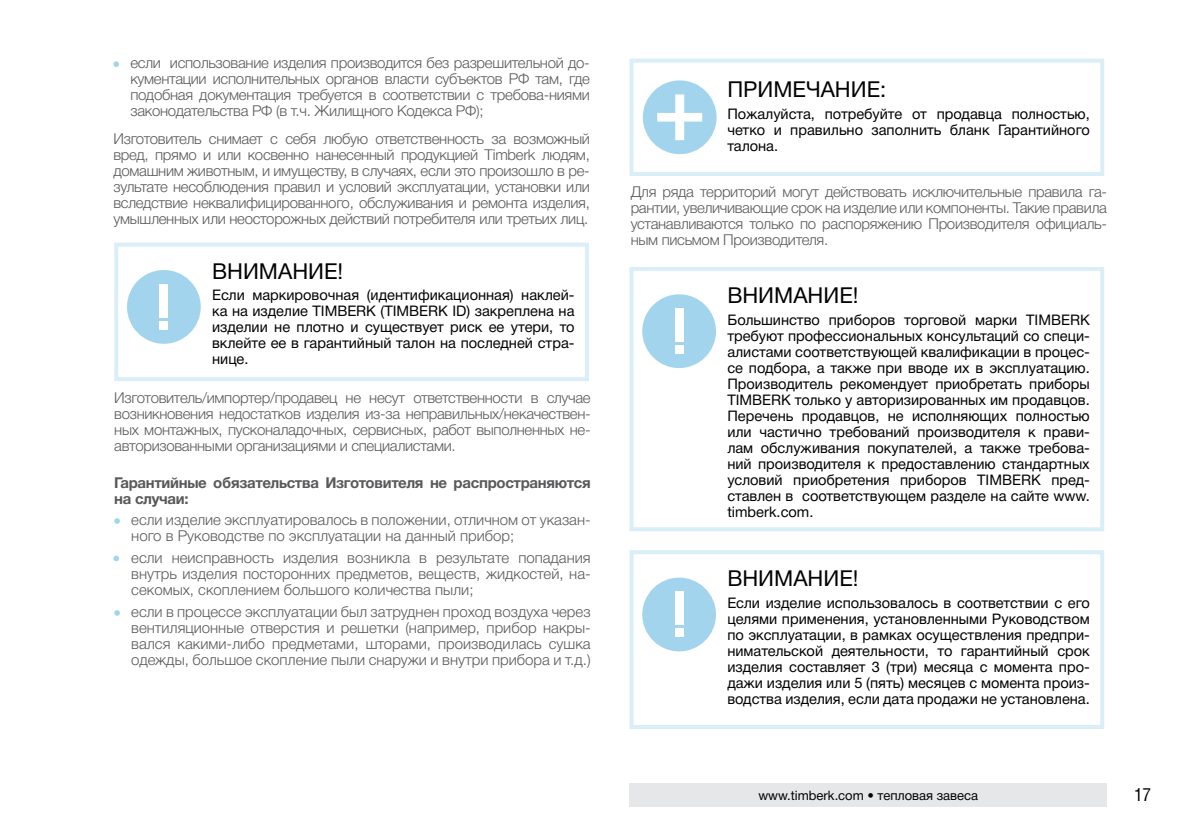
<style>
.page{position:relative;width:1191px;height:840px;background:#fff}
.page>*{position:absolute;margin:0;border:0;box-sizing:border-box;transform-origin:0 0}
.t1{font:22px "Helvetica Neue Cyr";color:#000}
.t2{font:18px "Helios Cond C";color:#000}
.t3{font:300 15px/16px "Helvetica Neue Cyr";letter-spacing:-.02em;color:#58595b;text-align:justify}
.t4{font:300 15px/16px "Helvetica Neue Cyr";color:#58595b}
.t5{font:700 15px/16px "Helvetica Neue Cyr";letter-spacing:-.02em;color:#58595b}
.t6{font:14.6px/16px "Helvetica Neue Cyr";color:#000;text-align:justify}
.t7{font:13px "Helvetica Neue Cyr";color:#000}
</style>
<div class="page">
<div style="left:629px;top:267px;width:475px;height:264px;border:4px solid #a2d5ed"></div>
<div style="left:642px;top:294px;width:74px;height:74px;background:#a2d5ed;border-radius:50%"></div>
<div style="left:674px;top:308px;width:9px;height:33px;background:#fff"></div>
<div style="left:674px;top:345px;width:9px;height:9px;background:#fff"></div>
<svg style="left:113px;top:61px;width:6px;height:6px"></svg>
<svg style="left:114px;top:518px;width:6px;height:5px"></svg>
<svg style="left:113px;top:555px;width:6px;height:6px"></svg>
<svg style="left:114px;top:610px;width:6px;height:5px"></svg>
<div style="left:114px;top:242px;width:475px;height:139px;border:4px solid #a2d5ed"></div>
<div style="left:127px;top:270px;width:74px;height:73px;background:#a2d5ed;border-radius:50%"></div>
<div style="left:159px;top:284px;width:9px;height:33px;background:#fff"></div>
<div style="left:159px;top:321px;width:9px;height:8px;background:#fff"></div>
<div style="left:629px;top:550px;width:475px;height:178px;border:4px solid #a2d5ed"></div>
<div style="left:642px;top:577px;width:74px;height:74px;background:#a2d5ed;border-radius:50%"></div>
<div style="left:674px;top:591px;width:9px;height:33px;background:#fff"></div>
<div style="left:674px;top:628px;width:9px;height:9px;background:#fff"></div>
<div style="left:629px;top:59px;width:475px;height:117px;border:4px solid #a2d5ed"></div>
<div style="left:643px;top:80px;width:73px;height:74px;background:#a2d5ed;border-radius:50%"></div>
<svg style="left:657px;top:94px;width:45px;height:46px"></svg>
<div style="left:629px;top:782px;width:478px;height:24px;background:#e6e7e8"></div>
<p class="t3" style="left:130px;top:55px;width:461px">если использование изделия производится без разрешительной до&shy;кументации исполнительных органов власти субъектов РФ там, где подобная документация требуется в соответствии с требова-ниями законодательства РФ (в т.ч. Жилищного Кодекса РФ);</p>
<p class="t3" style="left:113px;top:130px;width:478px">Изготовитель снимает с себя любую ответственность за возможный вред, прямо и или косвенно нанесенный продукцией Timberk людям, домашним животным, и имуществу, в случаях, если это произошло в ре&shy;зультате несоблюдения правил и условий эксплуатации, установки или вследствие неквалифицированного, обслуживания и ремонта изделия, умышленных или неосторожных действий потребителя или третьих лиц.</p>
<h1 class="t1" style="left:212px;top:259px;width:133px">ВНИМАНИЕ!</h1>
<p class="t6" style="left:212px;top:287px;width:364px">Если маркировочная (идентификационная) наклей&shy;ка на изделие TIMBERK (TIMBERK ID) закреплена на изделии не плотно и существует риск ее утери, то вклейте ее в гарантийный талон на последней стра&shy;нице.</p>
<p class="t3" style="left:114px;top:389px;width:478px">Изготовитель/импортер/продавец не несут ответственности в случае возникновения недостатков изделия из-за неправильных/некачествен&shy;ных монтажных, пусконаладочных, сервисных, работ выполненных не&shy;авторизованными организациями и специалистами.</p>
<p class="t5" style="left:114px;top:474px;width:478px">Гарантийные обязательства Изготовителя не распространяются на случаи:</p>
<p class="t4" style="left:131px;top:512px;width:461px">если изделие эксплуатировалось в положении, отличном от указан&shy;ного в Руководстве по эксплуатации на данный прибор;</p>
<p class="t3" style="left:131px;top:549px;width:461px">если неисправность изделия возникла в результате попадания внутрь изделия посторонних предметов, веществ, жидкостей, на&shy;секомых, скоплением большого количества пыли;</p>
<p class="t3" style="left:131px;top:603px;width:461px">если в процессе эксплуатации был затруднен проход воздуха через вентиляционные отверстия и решетки (например, прибор накры&shy;вался какими-либо предметами, шторами, производилась сушка одежды, большое скопление пыли снаружи и внутри прибора и т.д.)</p>
<h1 class="t1" style="left:727px;top:78px;width:160px">ПРИМЕЧАНИЕ:</h1>
<p class="t6" style="left:727px;top:106px;width:364px">Пожалуйста, потребуйте от продавца полностью, четко и правильно заполнить бланк Гарантийного талона.</p>
<p class="t3" style="left:630px;top:184px;width:478px">Для ряда территорий могут действовать исключительные правила га&shy;рантии, увеличивающие срок на изделие или компоненты. Такие правила устанавливаются только по распоряжению Производителя официаль&shy;ным письмом Производителя.</p>
<h1 class="t1" style="left:727px;top:283px;width:133px">ВНИМАНИЕ!</h1>
<p class="t6" style="left:727px;top:311px;width:364px">Большинство приборов торговой марки TIMBERK требуют профессиональных консультаций со специ&shy;алистами соответствующей квалификации в процес&shy;се подбора, а также при вводе их в эксплуатацию.<br>Производитель рекомендует приобретать приборы TIMBERK только у авторизированных им продавцов.<br>Перечень продавцов, не исполняющих полностью или частично требований производителя к прави&shy;лам обслуживания покупателей, а также требова&shy;ний производителя к предоставлению стандартных условий приобретения приборов TIMBERK пред&shy;ставлен в соответствующем разделе на сайте www. timberk.com.</p>
<h1 class="t1" style="left:727px;top:566px;width:133px">ВНИМАНИЕ!</h1>
<p class="t6" style="left:727px;top:594px;width:364px">Если изделие использовалось в соответствии с его целями применения, установленными Руководством по эксплуатации, в рамках осуществления предпри&shy;нимательской деятельности, то гарантийный срок изделия составляет 3 (три) месяца с момента про&shy;дажи изделия или 5 (пять) месяцев с момента произ&shy;водства изделия, если дата продажи не установлена.</p>
<p class="t7" style="left:758px;top:787px;width:221px">www.timberk.com • тепловая завеса</p>
<p class="t2" style="left:1134px;top:783px;width:19px">17</p>
</div>
